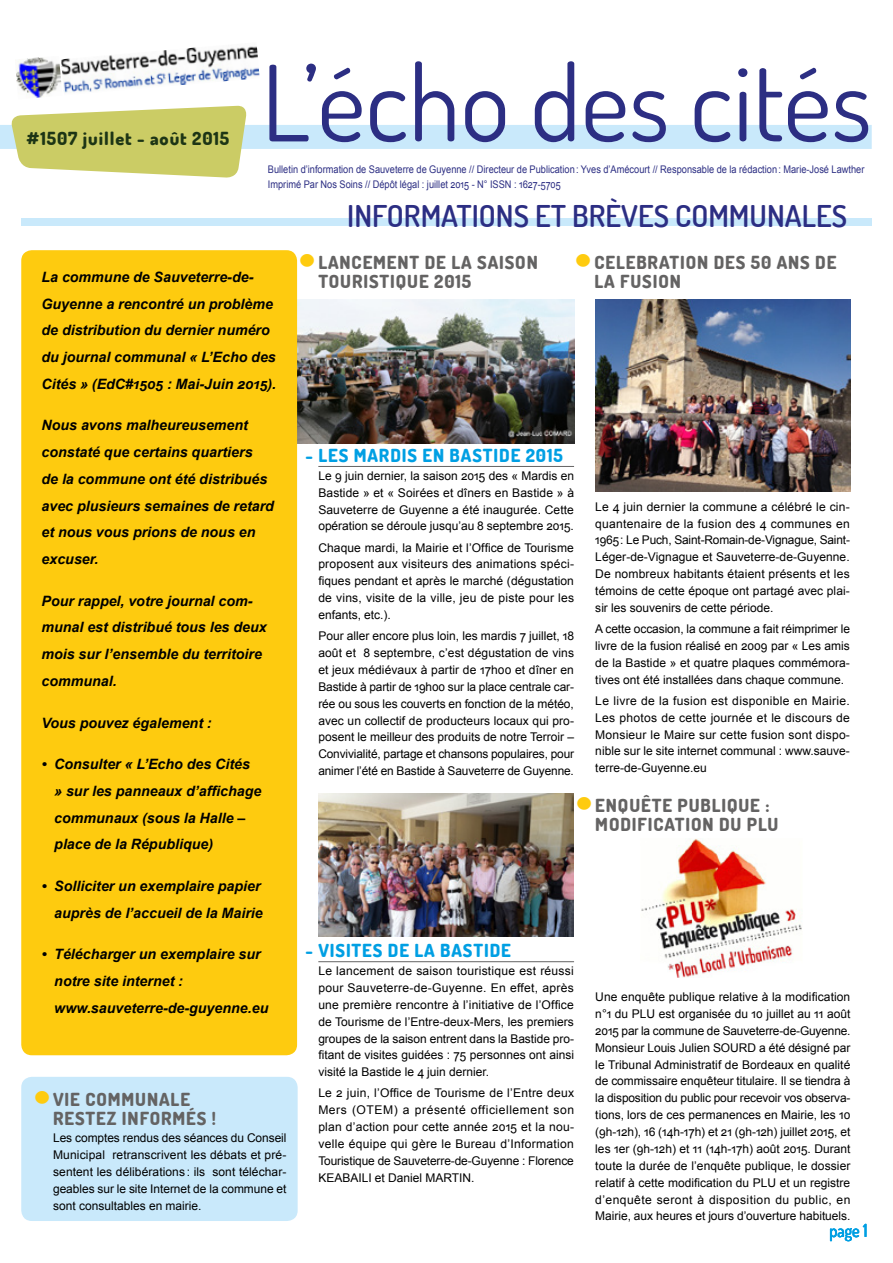
<style>
.page{position:relative;width:893px;height:1263px;background:#fff}
.page>*{position:absolute;margin:0;border:0;box-sizing:border-box;transform-origin:0 0}
.t1{font:105px "Dosis";color:#2c2e83}
.t2{font:600 30px "Dosis";color:#2c2e83}
.t3{font:800 18px/19.5px "Dosis";letter-spacing:.05em;color:#646363}
.t4{font:800 18px "Dosis";letter-spacing:.05em;color:#009fe3}
.t5{font:800 18px "Dosis";letter-spacing:.05em;color:#1d3515}
.t6{font:500 18px "Dosis";color:#009fe3;scale:.9 1}
.t7{font:italic 700 14.25px/26.7px "Arial";color:#000}
.t8{font:12px/16.8px "Arial";color:#000;text-align:justify}
.t9{font:10.5px/15px "Arial";color:#2c2e83;scale:.88 1}
.s1{font-size:48px;color:#fecb0f}
</style>
<div class="page">
<img style="left:297px;top:300px;width:277px;height:143px">
<div style="left:21px;top:250px;width:276px;height:805px;background:#fecb0f;border-radius:11px"></div>
<div style="left:0;top:125px;width:872px;height:24px;background:#c9e9fb"></div>
<img style="left:62px;top:46px;width:198px;height:47px">
<img style="left:15px;top:57px;width:47px;height:41px">
<svg style="left:11px;top:105px;width:236px;height:73px"></svg>
<div style="left:21px;top:219px;width:851px;height:7px;background:#c9e9fb"></div>
<hr style="left:318px;top:466px;width:256px;height:1px;background:#646363">
<hr style="left:318px;top:961px;width:256px;height:1px;background:#646363">
<div style="left:21px;top:1077px;width:277px;height:144px;background:#c9e9fb;border-radius:11px"></div>
<img style="left:319px;top:793px;width:254px;height:144px">
<img style="left:641px;top:838px;width:161px;height:139px">
<img style="left:595px;top:300px;width:255px;height:191px">
<h3 class="t5" style="left:27px;top:127px;width:204px">#1507 juillet - août 2015</h3>
<h1 class="t1" style="left:261px;top:34px;width:612px">L’écho des cités</h1>
<p class="t9" style="left:268px;top:162px;width:679px">Bulletin d’information de Sauveterre de Guyenne // Directeur de Publication: Yves d’Amécourt // Responsable de la rédaction: Marie-José Lawther<br>Imprimé Par Nos Soins // Dépôt légal : juillet 2015 - N° ISSN : 1627-5705</p>
<h2 class="t2" style="left:347px;top:196px;width:501px">INFORMATIONS ET BRÈVES COMMUNALES</h2>
<p class="t7" style="left:42px;top:264px;width:236px">La commune de Sauveterre-de-<br>Guyenne a rencontré un problème de distribution du dernier numéro du journal communal « L’Echo des<br>Cités » (EdC#1505 : Mai-Juin 2015).</p>
<p class="t7" style="left:42px;top:412px;width:234px">Nous avons malheureusement constaté que certains quartiers<br>de la commune ont été distribués avec plusieurs semaines de retard et nous vous prions de nous en excuser.</p>
<p class="t7" style="left:42px;top:588px;width:227px">Pour rappel, votre journal com&shy;munal est distribué tous les deux mois sur l’ensemble du territoire communal.</p>
<p class="t7" style="left:42px;top:709px;width:172px">Vous pouvez également :</p>
<p class="t7" style="left:54px;top:751px;width:209px;text-indent:-13px">• Consulter « L’Echo des Cités » sur les panneaux d’affichage communaux (sous la Halle – place de la République)</p>
<p class="t7" style="left:42px;top:873px;width:223px;text-align:right">• Solliciter un exemplaire papier auprès de l’accueil de la Mairie</p>
<p class="t7" style="left:54px;top:941px;width:216px;text-indent:-13px">• Télécharger un exemplaire sur notre site internet : www.sauveterre-de-guyenne.eu</p>
<h3 class="t3" style="left:53px;top:1089px;width:164px;text-indent:-19px"><span class="s1">•</span> VIE COMMUNALE<br>RESTEZ INFORMÉS !</h3>
<p class="t8" style="left:53px;top:1129px;width:235px">Les comptes rendus des séances du Conseil Municipal retranscrivent les débats et pré&shy;sentent les délibérations : ils sont téléchar&shy;geables sur le site Internet de la commune et sont consultables en mairie.</p>
<h3 class="t3" style="left:318px;top:252px;width:221px;text-indent:-19px"><span class="s1">•</span> LANCEMENT DE LA SAISON<br>TOURISTIQUE 2015</h3>
<h3 class="t3" style="left:594px;top:252px;width:243px;text-indent:-19px"><span class="s1">•</span> CELEBRATION DES 50 ANS DE<br>LA FUSION</h3>
<h3 class="t4" style="left:306px;top:444px;width:259px">- LES MARDIS EN BASTIDE 2015</h3>
<p class="t8" style="left:318px;top:467px;width:257px">Le 9 juin dernier, la saison 2015 des « Mardis en Bastide » et « Soirées et dîners en Bastide » à Sauveterre de Guyenne a été inaugurée. Cette opération se déroule jusqu’au 8 septembre 2015.</p>
<p class="t8" style="left:318px;top:539px;width:257px">Chaque mardi, la Mairie et l’Office de Tourisme proposent aux visiteurs des animations spéci&shy;fiques pendant et après le marché (dégustation de vins, visite de la ville, jeu de piste pour les enfants, etc.).</p>
<p class="t8" style="left:318px;top:627px;width:257px">Pour aller encore plus loin, les mardis 7 juillet, 18 août et 8 septembre, c’est dégustation de vins et jeux médiévaux à partir de 17h00 et dîner en Bastide à partir de 19h00 sur la place centrale car&shy;rée ou sous les couverts en fonction de la météo, avec un collectif de producteurs locaux qui pro&shy;posent le meilleur des produits de notre Terroir – Convivialité, partage et chansons populaires, pour animer l’été en Bastide à Sauveterre de Guyenne.</p>
<p class="t8" style="left:595px;top:498px;width:256px">Le 4 juin dernier la commune a célébré le cin&shy;quantenaire de la fusion des 4 communes en 1965: Le Puch, Saint-Romain-de-Vignague, Saint-Léger-de-Vignague et Sauveterre-de-Guyenne.<br>De nombreux habitants étaient présents et les témoins de cette époque ont partagé avec plai&shy;sir les souvenirs de cette période.</p>
<p class="t8" style="left:595px;top:620px;width:256px">A cette occasion, la commune a fait réimprimer le livre de la fusion réalisé en 2009 par « Les amis de la Bastide » et quatre plaques commémora&shy;tives ont été installées dans chaque commune.</p>
<p class="t8" style="left:595px;top:692px;width:256px">Le livre de la fusion est disponible en Mairie.<br>Les photos de cette journée et le discours de Monsieur le Maire sur cette fusion sont dispo&shy;nible sur le site internet communal : www.sauve&shy;terre-de-Guyenne.eu</p>
<h3 class="t3" style="left:595px;top:795px;width:185px;text-indent:-19px"><span class="s1">•</span> ENQUÊTE PUBLIQUE :<br>MODIFICATION DU PLU</h3>
<h3 class="t4" style="left:306px;top:939px;width:207px">- VISITES DE LA BASTIDE</h3>
<p class="t8" style="left:318px;top:962px;width:257px">Le lancement de saison touristique est réussi pour Sauveterre-de-Guyenne. En effet, après une première rencontre à l’initiative de l’Office de Tourisme de l’Entre-deux-Mers, les premiers groupes de la saison entrent dans la Bastide pro&shy;fitant de visites guidées : 75 personnes ont ainsi visité la Bastide le 4 juin dernier.</p>
<p class="t8" style="left:318px;top:1085px;width:257px">Le 2 juin, l’Office de Tourisme de l’Entre deux Mers (OTEM) a présenté officiellement son plan d’action pour cette année 2015 et la nou&shy;velle équipe qui gère le Bureau d’Information Touristique de Sauveterre-de-Guyenne : Florence KEABAILI et Daniel MARTIN.</p>
<p class="t8" style="left:595px;top:988px;width:257px">Une enquête publique relative à la modification n°1 du PLU est organisée du 10 juillet au 11 août 2015 par la commune de Sauveterre-de-Guyenne.<br>Monsieur Louis Julien SOURD a été désigné par le Tribunal Administratif de Bordeaux en qualité de commissaire enquêteur titulaire. Il se tiendra à la disposition du public pour recevoir vos observa&shy;tions, lors de ces permanences en Mairie, les 10 (9h-12h), 16 (14h-17h) et 21 (9h-12h) juillet 2015, et les 1er (9h-12h) et 11 (14h-17h) août 2015. Durant toute la durée de l’enquête publique, le dossier relatif à cette modification du PLU et un registre d’enquête seront à disposition du public, en Mairie, aux heures et jours d’ouverture habituels.</p>
<h3 class="t6" style="left:830px;top:1219px;width:44px">page 1</h3>
</div>
